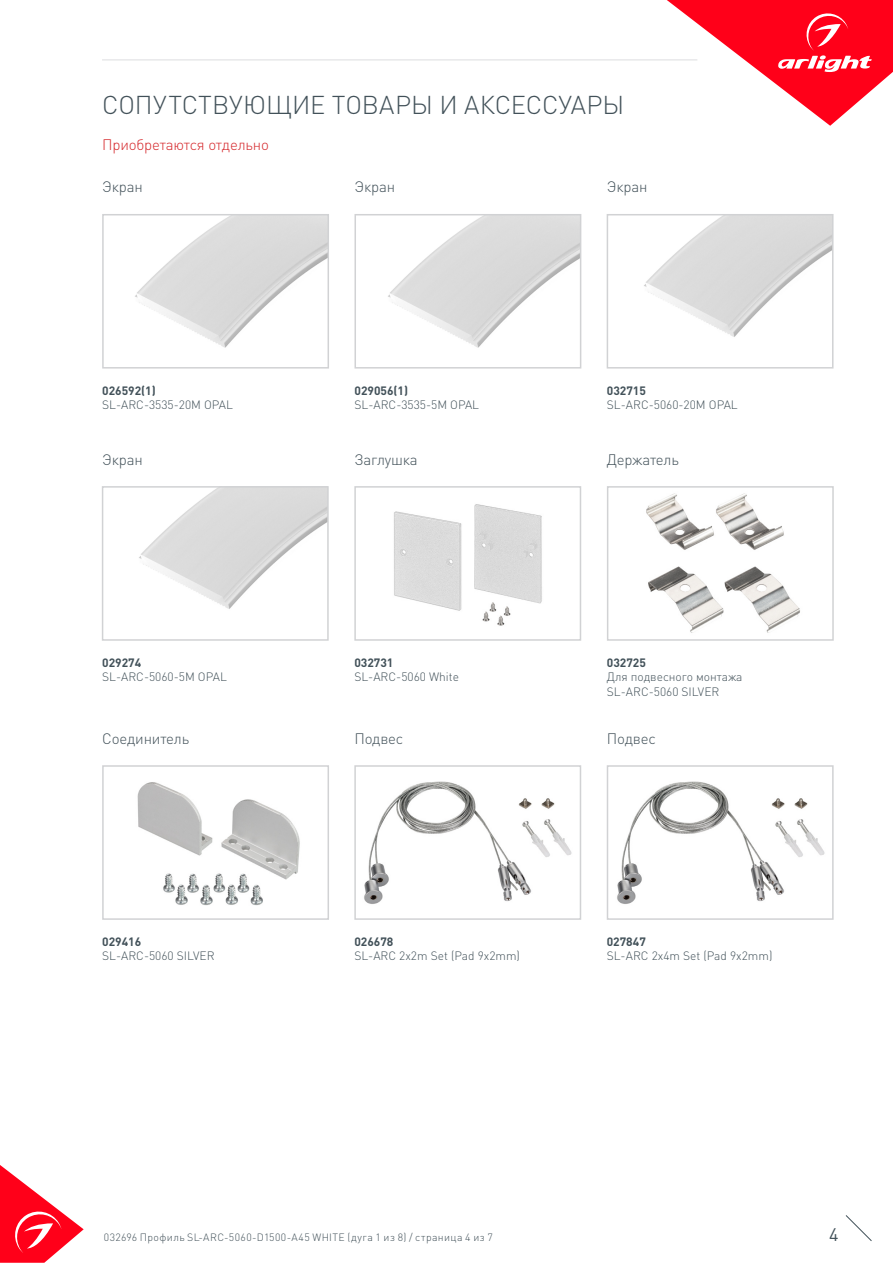
<style>
.page{position:relative;width:893px;height:1263px;background:#fff}
.page>*{position:absolute;margin:0;border:0;box-sizing:border-box;transform-origin:0 0}
.t1{font:300 25.5px "DIN Pro";color:#425159}
.t2{font:18px "DIN Pro";color:#425159}
.t3{font:300 15px "DIN Pro";letter-spacing:-.01em;color:#425159}
.t4{font:300 15px "DIN Pro";letter-spacing:-.01em;color:#d5262a}
.t5{font:300 12px/14.4px "DIN Pro";color:#425159}
.t6{font:700 12px "DIN Pro";color:#425159}
.t7{font:300 10.5px "DIN Pro";letter-spacing:.04em;color:#425159}
</style>
<div class="page">
<svg style="left:0;top:1165px;width:84px;height:98px"></svg>
<svg style="left:845px;top:1215px;width:27px;height:26px"></svg>
<svg style="left:667px;top:0;width:226px;height:126px"></svg>
<hr style="left:102px;top:60px;width:595px;height:1px;background:#dcdddf">
<img style="left:394px;top:504px;width:148px;height:122px">
<div style="left:354px;top:486px;width:227px;height:155px;border:2px solid #d1d2d4"></div>
<img style="left:646px;top:493px;width:154px;height:140px">
<div style="left:607px;top:486px;width:227px;height:155px;border:2px solid #d1d2d4"></div>
<img style="left:137px;top:782px;width:163px;height:124px">
<div style="left:102px;top:765px;width:227px;height:155px;border:2px solid #d1d2d4"></div>
<img style="left:644px;top:217px;width:186px;height:120px">
<div style="left:607px;top:214px;width:226px;height:155px;border:2px solid #d1d2d4"></div>
<img style="left:139px;top:489px;width:187px;height:120px">
<div style="left:102px;top:486px;width:227px;height:155px;border:2px solid #d1d2d4"></div>
<img style="left:135px;top:217px;width:191px;height:131px">
<div style="left:102px;top:214px;width:227px;height:155px;border:2px solid #d1d2d4"></div>
<img style="left:388px;top:217px;width:190px;height:131px">
<div style="left:354px;top:214px;width:227px;height:155px;border:2px solid #d1d2d4"></div>
<img style="left:364px;top:781px;width:208px;height:123px">
<div style="left:354px;top:765px;width:227px;height:155px;border:2px solid #d1d2d4"></div>
<img style="left:617px;top:781px;width:208px;height:123px">
<div style="left:607px;top:765px;width:227px;height:155px;border:2px solid #d1d2d4"></div>
<p class="t1" style="left:102px;top:87px;width:524px">СОПУТСТВУЮЩИЕ ТОВАРЫ И АКСЕССУАРЫ</p>
<p class="t4" style="left:102px;top:134px;width:168px">Приобретаются отдельно</p>
<p class="t3" style="left:102px;top:177px;width:42px">Экран</p>
<p class="t3" style="left:354px;top:177px;width:42px">Экран</p>
<p class="t3" style="left:607px;top:177px;width:42px">Экран</p>
<p class="t6" style="left:102px;top:382px;width:55px">026592(1)</p>
<p class="t5" style="left:102px;top:397px;width:132px">SL-ARC-3535-20M OPAL</p>
<p class="t6" style="left:354px;top:382px;width:55px">029056(1)</p>
<p class="t5" style="left:354px;top:397px;width:126px">SL-ARC-3535-5M OPAL</p>
<p class="t6" style="left:607px;top:382px;width:41px">032715</p>
<p class="t5" style="left:607px;top:397px;width:132px">SL-ARC-5060-20M OPAL</p>
<p class="t3" style="left:102px;top:449px;width:42px">Экран</p>
<p class="t3" style="left:354px;top:449px;width:65px">Заглушка</p>
<p class="t3" style="left:607px;top:449px;width:73px">Держатель</p>
<p class="t6" style="left:102px;top:654px;width:41px">029274</p>
<p class="t5" style="left:102px;top:669px;width:126px">SL-ARC-5060-5M OPAL</p>
<p class="t6" style="left:354px;top:654px;width:41px">032731</p>
<p class="t5" style="left:354px;top:669px;width:106px">SL-ARC-5060 White</p>
<p class="t6" style="left:607px;top:654px;width:41px">032725</p>
<p class="t5" style="left:607px;top:669px;width:137px">Для подвесного монтажа<br>SL-ARC-5060 SILVER</p>
<p class="t3" style="left:102px;top:728px;width:89px">Соединитель</p>
<p class="t3" style="left:354px;top:728px;width:51px">Подвес</p>
<p class="t3" style="left:607px;top:728px;width:51px">Подвес</p>
<p class="t6" style="left:102px;top:933px;width:41px">029416</p>
<p class="t5" style="left:102px;top:948px;width:114px">SL-ARC-5060 SILVER</p>
<p class="t6" style="left:354px;top:933px;width:41px">026678</p>
<p class="t5" style="left:354px;top:948px;width:167px">SL-ARC 2x2m Set (Pad 9x2mm)</p>
<p class="t6" style="left:607px;top:933px;width:41px">027847</p>
<p class="t5" style="left:607px;top:948px;width:167px">SL-ARC 2x4m Set (Pad 9x2mm)</p>
<p class="t7" style="left:104px;top:1230px;width:391px">032696 Профиль SL-ARC-5060-D1500-A45 WHITE (дуга 1 из 8) / страница 4 из 7</p>
<h2 class="t2" style="left:829px;top:1222px;width:11px">4</h2>
</div>
